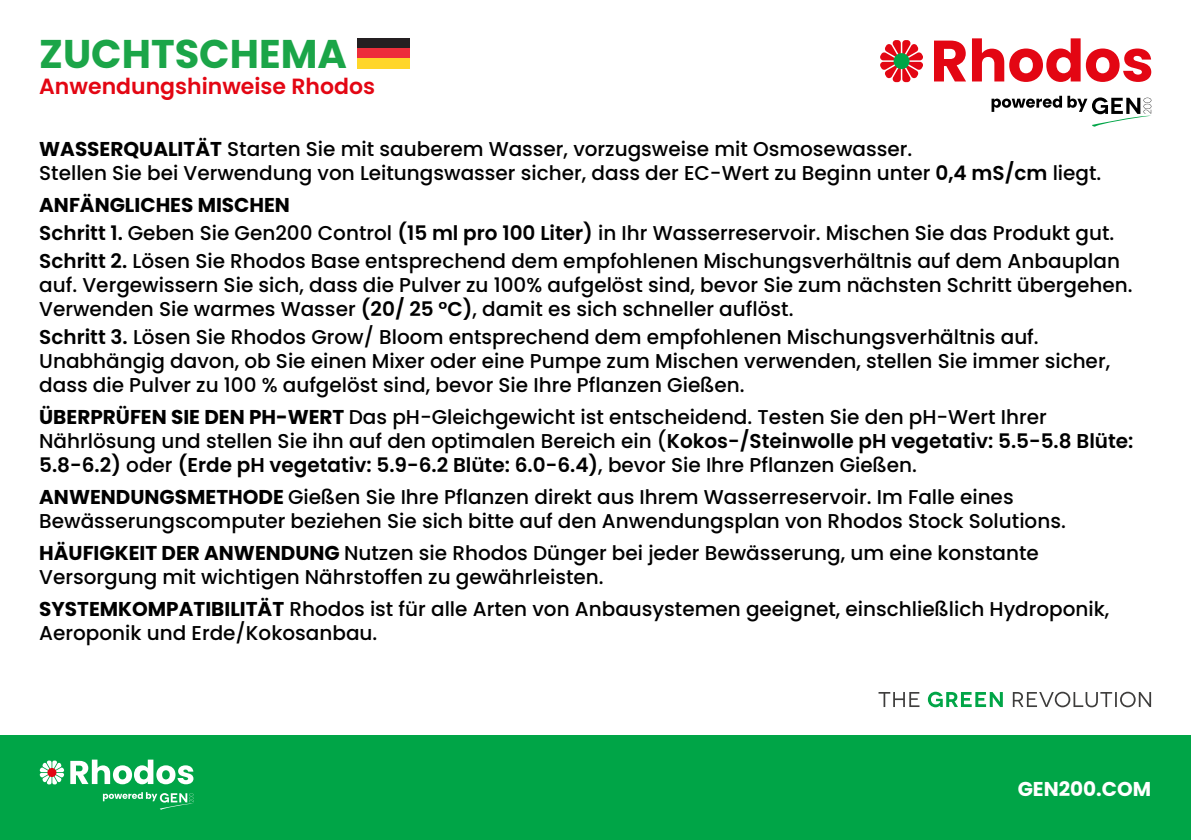
<style>
.page{position:relative;width:1191px;height:840px;background:#fff}
.page>*{position:absolute;margin:0;border:0;box-sizing:border-box;transform-origin:0 0}
.t1{font:700 40px "Poppins";color:#1ba548}
.t2{font:600 22px "Poppins";color:#e30613}
.t3{font:500 20px/24px "Poppins";color:#000}
.t4{font:700 20px "Poppins";color:#fff}
.s1{font-weight:700}
.s2{font-weight:600}
</style>
<div class="page">
<div style="left:0;top:734px;width:1191px;height:105px;background:#00a547"></div>
<svg style="left:1012px;top:691px;width:139px;height:16px"></svg>
<svg style="left:928px;top:691px;width:74px;height:16px"></svg>
<svg style="left:878px;top:692px;width:41px;height:14px"></svg>
<svg style="left:934px;top:38px;width:217px;height:44px"></svg>
<svg style="left:880px;top:40px;width:43px;height:42px"></svg>
<div style="left:893px;top:53px;width:16px;height:16px;background:#00a547;border-radius:50%"></div>
<svg style="left:991px;top:96px;width:160px;height:31px"></svg>
<svg style="left:39px;top:759px;width:154px;height:25px"></svg>
<div style="left:47px;top:767px;width:9px;height:9px;background:#e30613;border-radius:50%"></div>
<svg style="left:103px;top:792px;width:90px;height:17px"></svg>
<div style="left:357px;top:38px;width:53px;height:10px;background:#241f21"></div>
<div style="left:357px;top:48px;width:53px;height:10px;background:#ed2e3b"></div>
<div style="left:357px;top:58px;width:53px;height:11px;background:#ffd629"></div>
<h1 class="t1" style="left:39px;top:31px;width:309px">ZUCHTSCHEMA</h1>
<p class="t2" style="left:39px;top:74px;width:337px">Anwendungshinweise Rhodos</p>
<p class="t3" style="left:39px;top:137px;width:1063px"><span class="s1">WASSERQUALITÄT</span> Starten Sie mit sauberem Wasser, vorzugsweise mit Osmosewasser.<br>Stellen Sie bei Verwendung von Leitungswasser sicher, dass der EC-Wert zu Beginn unter <span class="s2">0,4 mS/cm</span> liegt.</p>
<p class="t3" style="left:39px;top:191px;width:1082px;line-height:28px"><span class="s1">ANFÄNGLICHES MISCHEN<br></span><span class="s2">Schritt 1.</span> Geben Sie Gen200 Control <span class="s2">(15 ml pro 100 Liter)</span> in Ihr Wasserreservoir. Mischen Sie das Produkt gut.<br><span class="s2">Schritt 2.</span> Lösen Sie Rhodos Base entsprechend dem empfohlenen Mischungsverhältnis auf dem Anbauplan</p>
<p class="t3" style="left:39px;top:273px;width:1094px">auf. Vergewissern Sie sich, dass die Pulver zu 100% aufgelöst sind, bevor Sie zum nächsten Schritt übergehen.<br>Verwenden Sie warmes Wasser <span class="s2">(20/ 25 °C)</span>, damit es sich schneller auflöst.</p>
<p class="t3" style="left:39px;top:325px;width:1072px"><span class="s2">Schritt 3.</span> Lösen Sie Rhodos Grow/ Bloom entsprechend dem empfohlenen Mischungsverhältnis auf.<br>Unabhängig davon, ob Sie einen Mixer oder eine Pumpe zum Mischen verwenden, stellen Sie immer sicher, dass die Pulver zu 100 % aufgelöst sind, bevor Sie Ihre Pflanzen Gießen.</p>
<p class="t3" style="left:39px;top:405px;width:1095px"><span class="s1">ÜBERPRÜFEN SIE DEN PH-WERT</span> Das pH-Gleichgewicht ist entscheidend. Testen Sie den pH-Wert Ihrer<br>Nährlösung und stellen Sie ihn auf den optimalen Bereich ein (<span class="s2">Kokos-/Steinwolle pH vegetativ: 5.5-5.8 Blüte:<br>5.8-6.2)</span> oder <span class="s2">(Erde pH vegetativ: 5.9-6.2 Blüte: 6.0-6.4)</span>, bevor Sie Ihre Pflanzen Gießen.</p>
<p class="t3" style="left:39px;top:485px;width:1028px"><span class="s1">ANWENDUNGSMETHODE</span> Gießen Sie Ihre Pflanzen direkt aus Ihrem Wasserreservoir. Im Falle eines<br>Bewässerungscomputer beziehen Sie sich bitte auf den Anwendungsplan von Rhodos Stock Solutions.</p>
<p class="t3" style="left:39px;top:541px;width:1001px"><span class="s1">HÄUFIGKEIT DER ANWENDUNG</span> Nutzen sie Rhodos Dünger bei jeder Bewässerung, um eine konstante<br>Versorgung mit wichtigen Nährstoffen zu gewährleisten.</p>
<p class="t3" style="left:39px;top:597px;width:1071px"><span class="s1">SYSTEMKOMPATIBILITÄT</span> Rhodos ist für alle Arten von Anbausystemen geeignet, einschließlich Hydroponik,<br>Aeroponik und Erde/Kokosanbau.</p>
<p class="t4" style="left:1017px;top:776px;width:135px">GEN200.COM</p>
</div>
